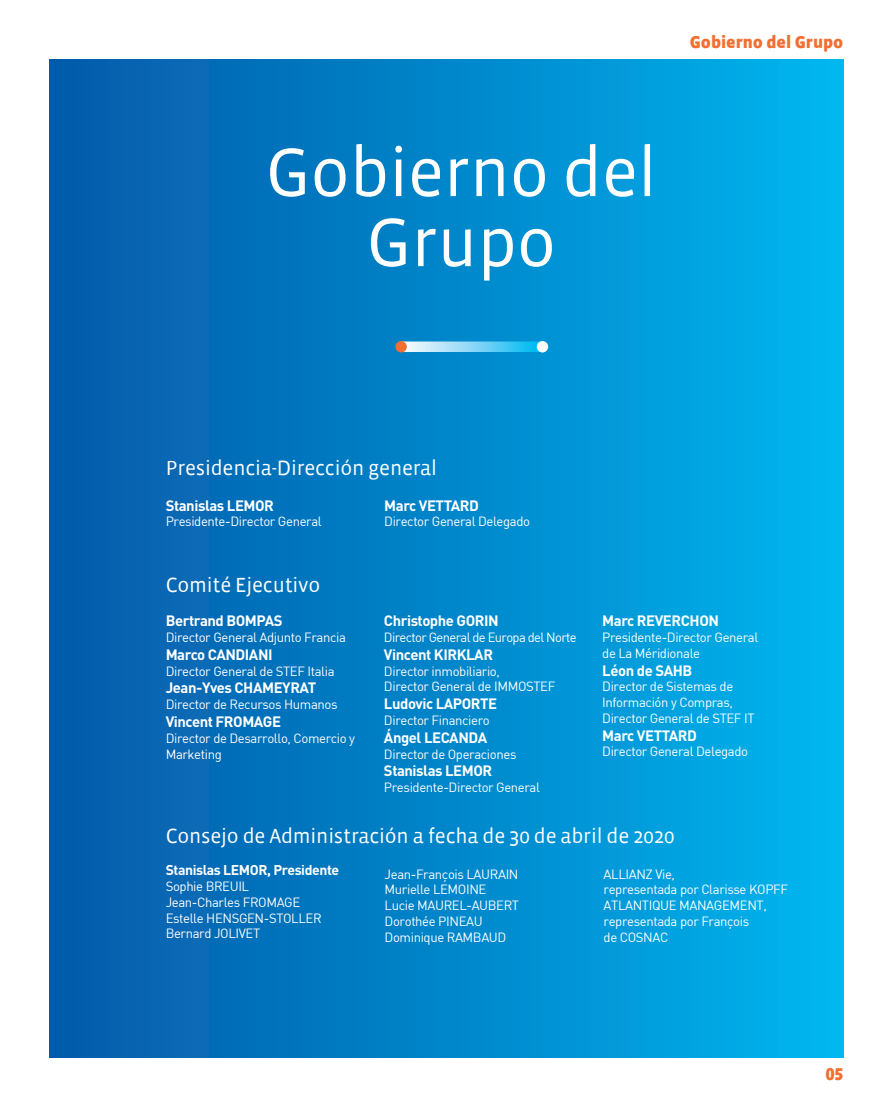
<style>
.page{position:relative;width:893px;height:1117px;background:#fff}
.page>*{position:absolute;margin:0;border:0;box-sizing:border-box;transform-origin:0 0}
.t1{font:70px/70px "Vista Sans";letter-spacing:-.01em;color:#fff;text-align:center}
.t2{font:21px "Vista Sans";letter-spacing:-.01em;color:#fff}
.t3{font:900 17.5px "Vista Sans";color:#f36e31}
.t4{font:900 17.5px "Vista Sans Alt";color:#f36e31}
.t5{font:700 14.88px "DIN";letter-spacing:-.03em;color:#fff}
.t6{font:700 14px "DIN";letter-spacing:-.03em;color:#fff}
.t7{font:13.12px/15.8px "DIN";letter-spacing:-.03em;color:#fff}
.t8{font:13.12px "DIN";letter-spacing:-.05em;color:#fff}
</style>
<div class="page">
<div style="left:50px;top:60px;width:793px;height:997px;background:linear-gradient(to right,#0458a8,#00b6ee)"></div>
<svg style="left:403px;top:341px;width:137px;height:11px"></svg>
<div style="left:537px;top:341px;width:11px;height:11px;background:#fff;border-radius:50%"></div>
<div style="left:395px;top:341px;width:12px;height:11px;background:#f36e31;border-radius:50%"></div>
<h1 class="t1" style="left:266px;top:139px;width:393px">Gobierno del<br>Grupo</h1>
<h3 class="t3" style="left:690px;top:33px;width:155px">Gobierno del Grupo</h3>
<h2 class="t2" style="left:166px;top:457px;width:273px">Presidencia-Dirección general</h2>
<p class="t5" style="left:166px;top:496px;width:110px">Stanislas LEMOR</p>
<p class="t7" style="left:166px;top:513px;width:158px">Presidente-Director General</p>
<p class="t5" style="left:384px;top:496px;width:96px">Marc VETTARD</p>
<p class="t7" style="left:384px;top:513px;width:147px">Director General Delegado</p>
<h2 class="t2" style="left:166px;top:573px;width:156px">Comité Ejecutivo</h2>
<p class="t5" style="left:166px;top:611px;width:118px">Bertrand BOMPAS</p>
<p class="t7" style="left:166px;top:629px;width:182px">Director General Adjunto Francia</p>
<p class="t5" style="left:166px;top:644px;width:108px">Marco CANDIANI</p>
<p class="t7" style="left:166px;top:662px;width:170px">Director General de STEF Italia</p>
<p class="t5" style="left:166px;top:678px;width:152px">Jean-Yves CHAMEYRAT</p>
<p class="t7" style="left:166px;top:696px;width:173px">Director de Recursos Humanos</p>
<p class="t5" style="left:166px;top:711px;width:117px">Vincent FROMAGE</p>
<p class="t7" style="left:166px;top:729px;width:191px">Director de Desarrollo, Comercio y<br>Marketing</p>
<p class="t5" style="left:384px;top:611px;width:116px">Christophe GORIN</p>
<p class="t8" style="left:384px;top:629px;width:194px">Director General de Europa del Norte</p>
<p class="t5" style="left:384px;top:644px;width:111px">Vincent KIRKLAR</p>
<p class="t7" style="left:384px;top:662px;width:173px">Director inmobiliario,<br>Director General de IMMOSTEF</p>
<p class="t5" style="left:384px;top:694px;width:115px">Ludovic LAPORTE</p>
<p class="t7" style="left:384px;top:712px;width:107px">Director Financiero</p>
<p class="t5" style="left:384px;top:727px;width:105px">Ángel LECANDA</p>
<p class="t7" style="left:384px;top:745px;width:134px">Director de Operaciones</p>
<p class="t5" style="left:384px;top:761px;width:110px">Stanislas LEMOR</p>
<p class="t7" style="left:384px;top:779px;width:158px">Presidente-Director General</p>
<p class="t5" style="left:602px;top:611px;width:118px">Marc REVERCHON</p>
<p class="t7" style="left:602px;top:629px;width:158px">Presidente-Director General de La Méridionale</p>
<p class="t5" style="left:602px;top:660px;width:92px">Léon de SAHB</p>
<p class="t7" style="left:602px;top:678px;width:154px">Director de Sistemas de<br>Información y Compras,<br>Director General de STEF IT</p>
<p class="t5" style="left:602px;top:725px;width:96px">Marc VETTARD</p>
<p class="t7" style="left:602px;top:743px;width:147px">Director General Delegado</p>
<h2 class="t2" style="left:166px;top:824px;width:510px">Consejo de Administración a fecha de 30 de abril de 2020</h2>
<p class="t6" style="left:166px;top:860px;width:175px">Stanislas LEMOR, Presidente</p>
<p class="t7" style="left:166px;top:878px;width:157px">Sophie BREUIL<br>Jean-Charles FROMAGE<br>Estelle HENSGEN-STOLLER<br>Bernard JOLIVET</p>
<p class="t7" style="left:385px;top:865px;width:136px">Jean-François LAURAIN<br>Murielle LEMOINE<br>Lucie MAUREL-AUBERT<br>Dorothée PINEAU<br>Dominique RAMBAUD</p>
<p class="t7" style="left:604px;top:865px;width:186px">ALLIANZ Vie,<br>representada por Clarisse KOPFF<br>ATLANTIQUE MANAGEMENT, representada por François<br>de COSNAC</p>
<h3 class="t4" style="left:826px;top:1065px;width:19px">05</h3>
</div>
